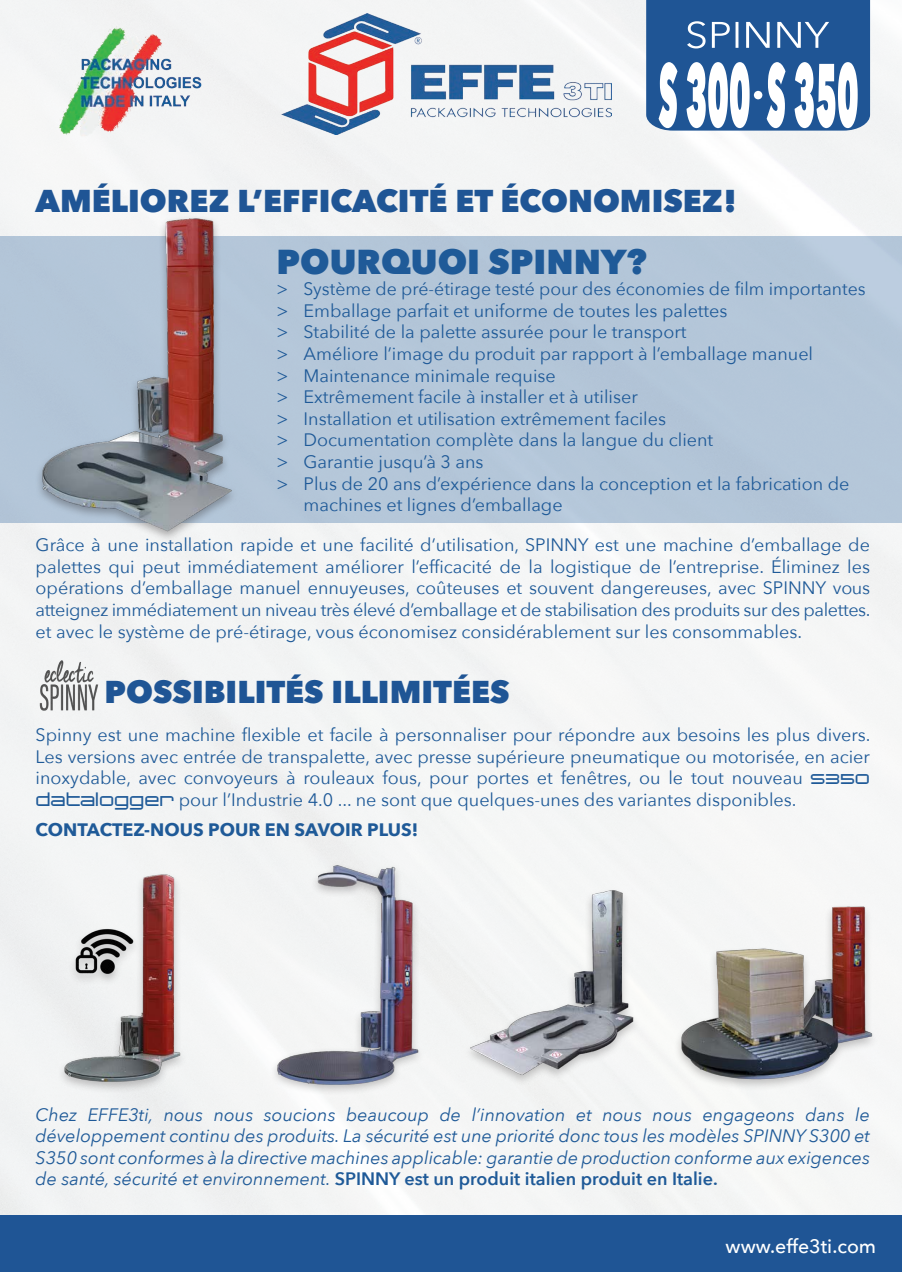
<style>
.page{position:relative;width:902px;height:1272px;background:#fff}
.page>*{position:absolute;margin:0;border:0;box-sizing:border-box;transform-origin:0 0}
.Cover{font:800 34.5px "Avenir Next";color:#1f5a98}
.Titolo_su_blu{font:800 31.5px "Avenir Next";color:#1f5595}
.t1{font:500 19.5px "Avenir Next";color:#fff}
.Body{font:18px/21.6px "Avenir Next";color:#1f5a98;text-align:justify}
.Body-2{font:italic 18px/21.6px "Avenir Next";color:#1f5a98;text-align:justify}
.Body-3{font:700 18px "Avenir Next";color:#1f5a98}
.s1{font-family:"Changeling Neo"}
.s2{font-weight:600;font-style:normal}
</style>
<div class="page">
<div style="left:0;top:0;width:901px;height:1215px;background:#f3f5f5"></div>
<div style="left:0;top:1215px;width:901px;height:56px;background:#1f5595"></div>
<img style="left:45px;top:853px;width:163px;height:242px">
<img style="left:243px;top:853px;width:199px;height:242px">
<div style="left:463px;top:887px;width:177px;height:199px;background:#f3f4f4"></div>
<img style="left:468px;top:853px;width:182px;height:242px">
<div style="left:673px;top:903px;width:206px;height:187px;background:#f6f7f6"></div>
<img style="left:676px;top:853px;width:198px;height:242px">
<img style="left:52px;top:20px;width:149px;height:123px">
<img style="left:282px;top:14px;width:329px;height:120px">
<svg style="left:646px;top:0;width:224px;height:131px"></svg>
<div style="left:753px;top:91px;width:9px;height:8px;background:#fff;border-radius:50%"></div>
<div style="left:0;top:236px;width:901px;height:286px;background:#b4c6d9"></div>
<img style="left:13px;top:196px;width:261px;height:349px">
<img style="left:40px;top:658px;width:58px;height:58px">
<p class="Titolo_su_blu" style="left:36px;top:181px;width:703px">AMÉLIOREZ L’EFFICACITÉ ET ÉCONOMISEZ!</p>
<p class="Cover" style="left:276px;top:240px;width:371px">POURQUOI SPINNY?</p>
<p class="Body" style="left:276px;top:277px;width:590px">&gt; Système de pré-étirage testé pour des économies de film importantes</p>
<p class="Body" style="left:276px;top:299px;width:452px">&gt; Emballage parfait et uniforme de toutes les palettes</p>
<p class="Body" style="left:276px;top:320px;width:411px">&gt; Stabilité de la palette assurée pour le transport</p>
<p class="Body" style="left:276px;top:342px;width:538px">&gt; Améliore l’image du produit par rapport à l’emballage manuel</p>
<p class="Body" style="left:276px;top:364px;width:281px">&gt; Maintenance minimale requise</p>
<p class="Body" style="left:276px;top:385px;width:363px">&gt; Extrêmement facile à installer et à utiliser</p>
<p class="Body" style="left:276px;top:407px;width:391px">&gt; Installation et utilisation extrêmement faciles</p>
<p class="Body" style="left:276px;top:428px;width:438px">&gt; Documentation complète dans la langue du client</p>
<p class="Body" style="left:276px;top:450px;width:208px">&gt; Garantie jusqu’à 3 ans</p>
<p class="Body" style="left:303px;top:472px;width:547px;text-indent:-27px">&gt; Plus de 20 ans d’expérience dans la conception et la fabrication de machines et lignes d’emballage</p>
<p class="Body" style="left:36px;top:533px;width:836px">Grâce à une installation rapide et une facilité d’utilisation, SPINNY est une machine d’emballage de palettes qui peut immédiatement améliorer l’efficacité de la logistique de l’entreprise. Éliminez les opérations d’emballage manuel ennuyeuses, coûteuses et souvent dangereuses, avec SPINNY vous atteignez immédiatement un niveau très élevé d’emballage et de stabilisation des produits sur des palettes. et avec le système de pré-étirage, vous économisez considérablement sur les consommables.</p>
<p class="Titolo_su_blu" style="left:105px;top:672px;width:406px">POSSIBILITÉS ILLIMITÉES</p>
<p class="Body" style="left:36px;top:723px;width:836px">Spinny est une machine flexible et facile à personnaliser pour répondre aux besoins les plus divers.<br>Les versions avec entrée de transpalette, avec presse supérieure pneumatique ou motorisée, en acier inoxydable, avec convoyeurs à rouleaux fous, pour portes et fenêtres, ou le tout nouveau <span class="s1">S350 datalogger</span> pour l’Industrie 4.0 ... ne sont que quelques-unes des variantes disponibles.</p>
<p class="Body-3" style="left:36px;top:814px;width:384px">CONTACTEZ-NOUS POUR EN SAVOIR PLUS!</p>
<p class="Body-2" style="left:36px;top:1102px;width:835px">Chez EFFE3ti, nous nous soucions beaucoup de l’innovation et nous nous engageons dans le développement continu des produits. La sécurité est une priorité donc tous les modèles SPINNY S300 et S350 sont conformes à la directive machines applicable: garantie de production conforme aux exigences de santé, sécurité et environnement. <span class="s2">SPINNY est un produit italien produit en Italie.</span></p>
<p class="t1" style="left:725px;top:1229px;width:152px">www.effe3ti.com</p>
</div>
